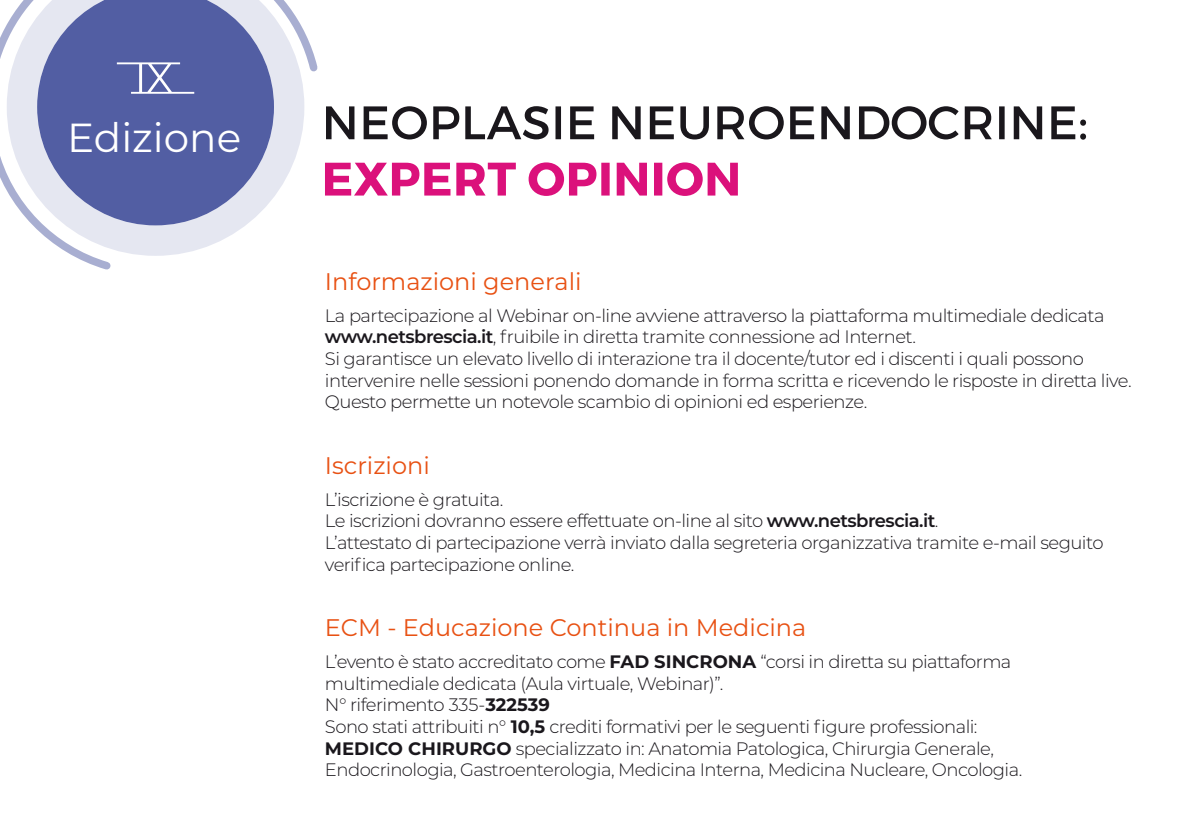
<style>
.page{position:relative;width:1191px;height:840px;background:#fff}
.page>*{position:absolute;margin:0;border:0;box-sizing:border-box;transform-origin:0 0}
.t1{font:40.6px "Montserrat";color:#fff}
.t2{font:24px "Montserrat";color:#e85113}
.t3{font:300 18px/21.6px "Montserrat";letter-spacing:-.03em;color:#1a171c}
.s1{font-weight:600}
.s2{font-weight:700}
</style>
<div class="page">
<svg style="left:0;top:0;width:318px;height:270px"></svg>
<svg style="left:325px;top:162px;width:413px;height:34px"></svg>
<svg style="left:326px;top:106px;width:760px;height:34px"></svg>
<svg style="left:117px;top:62px;width:77px;height:32px;background:#747eb5"></svg>
<h1 class="t1" style="left:67px;top:109px;width:176px">Edizione</h1>
<h2 class="t2" style="left:325px;top:265px;width:258px">Informazioni generali</h2>
<p class="t3" style="left:325px;top:304px;width:808px">La partecipazione al Webinar on-line avviene attraverso la piattaforma multimediale dedicata <span class="s1">www.netsbrescia.it</span>, fruibile in diretta tramite connessione ad Internet.<br>Si garantisce un elevato livello di interazione tra il docente/tutor ed i discenti i quali possono intervenire nelle sessioni ponendo domande in forma scritta e ricevendo le risposte in diretta live.<br>Questo permette un notevole scambio di opinioni ed esperienze.</p>
<h2 class="t2" style="left:325px;top:449px;width:106px">Iscrizioni</h2>
<p class="t3" style="left:325px;top:487px;width:780px">L’iscrizione è gratuita.<br>Le iscrizioni dovranno essere effettuate on-line al sito <span class="s1">www.netsbrescia.it</span>.<br>L’attestato di partecipazione verrà inviato dalla segreteria organizzativa tramite e-mail seguito verifica partecipazione online.</p>
<h2 class="t2" style="left:325px;top:611px;width:483px">ECM - Educazione Continua in Medicina</h2>
<p class="t3" style="left:325px;top:650px;width:699px">L’evento è stato accreditato come <span class="s2">FAD SINCRONA</span> “corsi in diretta su piattaforma multimediale dedicata (Aula virtuale, Webinar)”.<br>N° riferimento 335-<span class="s2">322539<br></span>Sono stati attribuiti n° <span class="s2">10,5</span> crediti formativi per le seguenti figure professionali:<br><span class="s2">MEDICO CHIRURGO</span> specializzato in: Anatomia Patologica, Chirurgia Generale, Endocrinologia, Gastroenterologia, Medicina Interna, Medicina Nucleare, Oncologia.</p>
</div>
